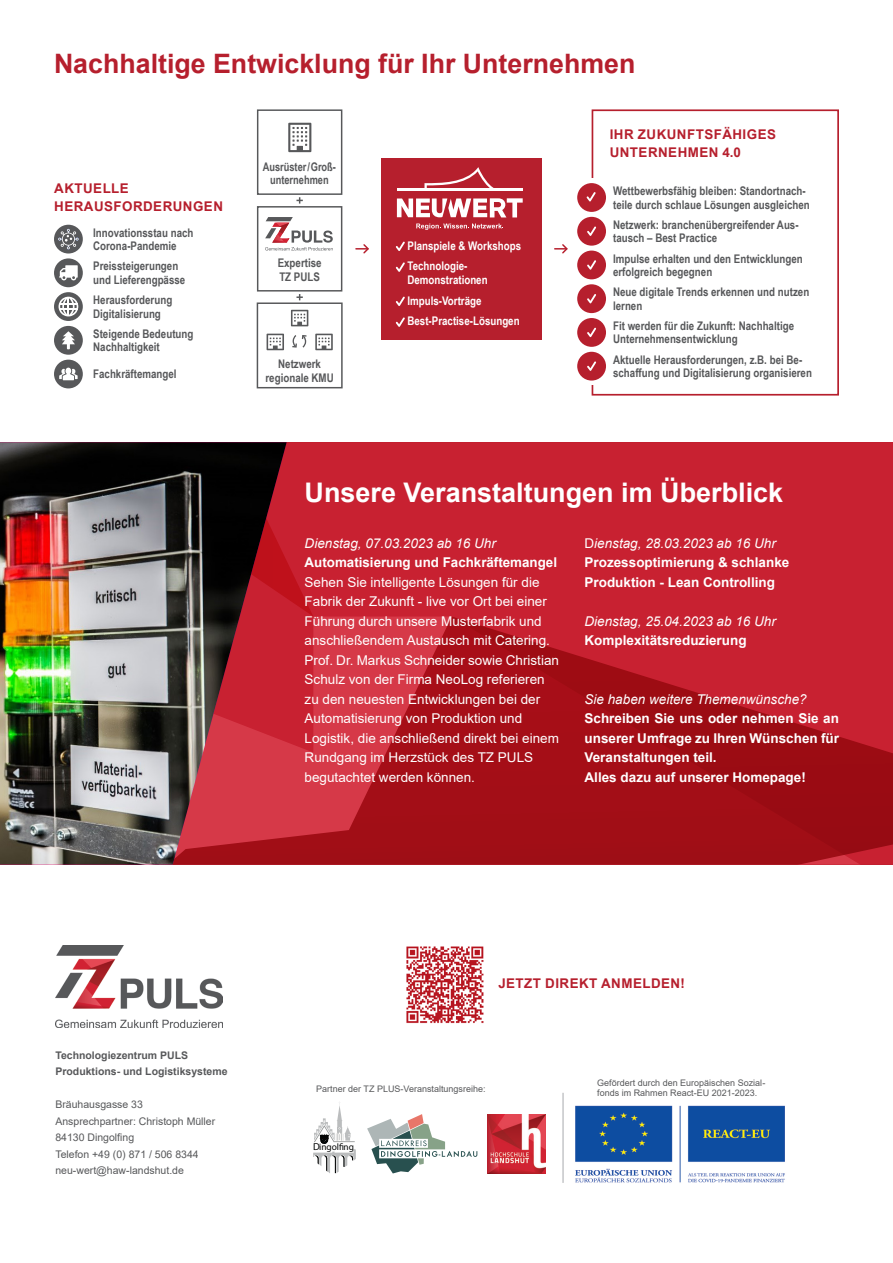
<style>
.page{position:relative;width:893px;height:1263px;background:#fff}
.page>*{position:absolute;margin:0;border:0;box-sizing:border-box;transform-origin:0 0}
.Headline_rot{font:700 27px "Arial";color:#fff}
.Headline_rot-2{font:700 26.7px "Arial";color:#b61f2d}
.Fließtext_weiß{font:13.5px "Arial";color:#fff}
.Fließtext_weiß-2{font:700 13.5px/19.5px "Arial";color:#fff;text-align:justify}
.Fließtext_weiß-3{font:italic 13.5px "Arial";color:#fff}
.Subheadline{font:700 13.35px "Arial";letter-spacing:.035em;color:#b61f2d}
.Fließtext_weiß-4{font:700 11.85px/13.4px "Arial Narrow";color:#57585a}
.Fließtext_weiß-5{font:700 11.85px/13.4px "Arial Narrow";color:#fff}
.Fließtext_weiß-6{font:700 11.85px/13.4px "Arial Narrow";color:#57585a;text-align:center;scale:.95 1}
.Fließtext_weiß-7{font:10.5px "Arial";color:#57585a}
.Fließtext_weiß-8{font:700 10.5px "Arial";color:#57585a}
.t1{font:9.45px "Myriad Pro";color:#030505}
.Fließtext_weiß-9{font:9px/9.9px "Arial";color:#57585a}
.s1{font-style:normal}
.s2{font-size:10.2px}
</style>
<div class="page">
<div style="left:313px;top:442px;width:580px;height:174px;background:#c82131"></div>
<svg style="left:287px;top:616px;width:606px;height:249px;background:#b11823"></svg>
<svg style="left:287px;top:442px;width:26px;height:174px;background:#c61f2e"></svg>
<img style="left:0;top:442px;width:287px;height:423px">
<div style="left:592px;top:109px;width:247px;height:287px;background:#fff;border:2px solid #b61f2d"></div>
<div style="left:588px;top:178px;width:11px;height:207px;background:#fff"></div>
<svg style="left:356px;top:244px;width:13px;height:10px"></svg>
<svg style="left:555px;top:244px;width:13px;height:10px"></svg>
<div style="left:577px;top:183px;width:29px;height:29px;background:#b61f2d;border-radius:50%"></div>
<svg style="left:587px;top:192px;width:9px;height:9px"></svg>
<div style="left:577px;top:284px;width:29px;height:29px;background:#b61f2d;border-radius:50%"></div>
<svg style="left:587px;top:294px;width:9px;height:9px"></svg>
<div style="left:577px;top:217px;width:29px;height:29px;background:#b61f2d;border-radius:50%"></div>
<svg style="left:587px;top:227px;width:9px;height:9px"></svg>
<div style="left:577px;top:318px;width:29px;height:29px;background:#b61f2d;border-radius:50%"></div>
<svg style="left:587px;top:328px;width:9px;height:9px"></svg>
<div style="left:577px;top:251px;width:29px;height:28px;background:#b61f2d;border-radius:50%"></div>
<svg style="left:587px;top:260px;width:9px;height:10px"></svg>
<div style="left:577px;top:352px;width:29px;height:29px;background:#b61f2d;border-radius:50%"></div>
<svg style="left:587px;top:361px;width:9px;height:10px"></svg>
<div style="left:257px;top:109px;width:85px;height:86px;border:1px solid #57585a"></div>
<svg style="left:288px;top:123px;width:23px;height:29px"></svg>
<div style="left:54px;top:326px;width:29px;height:29px;background:#57585a;border-radius:50%"></div>
<svg style="left:62px;top:331px;width:13px;height:18px"></svg>
<div style="left:54px;top:360px;width:29px;height:28px;background:#57585a;border-radius:50%"></div>
<svg style="left:59px;top:368px;width:19px;height:12px"></svg>
<div style="left:54px;top:258px;width:29px;height:29px;background:#57585a;border-radius:50%"></div>
<svg style="left:59px;top:265px;width:19px;height:15px"></svg>
<div style="left:54px;top:225px;width:29px;height:28px;background:#57585a;border-radius:50%"></div>
<svg style="left:58px;top:229px;width:21px;height:20px"></svg>
<svg style="left:54px;top:292px;width:29px;height:29px"></svg>
<svg style="left:59px;top:297px;width:19px;height:19px"></svg>
<div style="left:257px;top:302px;width:86px;height:86px;border:1px solid #57585a"></div>
<svg style="left:267px;top:334px;width:17px;height:16px"></svg>
<svg style="left:315px;top:334px;width:18px;height:16px"></svg>
<svg style="left:291px;top:310px;width:17px;height:16px"></svg>
<svg style="left:292px;top:335px;width:14px;height:13px"></svg>
<svg style="left:296px;top:197px;width:7px;height:7px"></svg>
<svg style="left:296px;top:294px;width:7px;height:6px"></svg>
<div style="left:257px;top:206px;width:85px;height:86px;border:1px solid #57585a"></div>
<svg style="left:265px;top:217px;width:68px;height:33px"></svg>
<div style="left:382px;top:158px;width:160px;height:181px;background:#b61f2d"></div>
<svg style="left:396px;top:242px;width:9px;height:9px"></svg>
<svg style="left:396px;top:262px;width:9px;height:10px"></svg>
<svg style="left:396px;top:297px;width:9px;height:9px"></svg>
<svg style="left:396px;top:317px;width:9px;height:10px"></svg>
<svg style="left:424px;top:167px;width:70px;height:21px"></svg>
<hr style="left:397px;top:188px;width:126px;height:3px;background:#fff">
<svg style="left:416px;top:224px;width:87px;height:6px"></svg>
<svg style="left:397px;top:198px;width:126px;height:19px"></svg>
<img style="left:545px;top:1093px;width:240px;height:90px">
<img style="left:487px;top:1114px;width:58px;height:60px">
<svg style="left:367px;top:1114px;width:110px;height:59px"></svg>
<svg style="left:313px;top:1102px;width:43px;height:72px"></svg>
<hr style="left:563px;top:1093px;width:1px;height:90px;background:#a8a9ad">
<img style="left:55px;top:945px;width:168px;height:83px">
<img style="left:406px;top:946px;width:78px;height:78px">
<p class="Headline_rot-2" style="left:54px;top:45px;width:583px">Nachhaltige Entwicklung für Ihr Unternehmen</p>
<p class="Subheadline" style="left:54px;top:179px;width:76px">AKTUELLE</p>
<p class="Subheadline" style="left:54px;top:197px;width:170px">HERAUSFORDERUNGEN</p>
<p class="Fließtext_weiß-4" style="left:93px;top:225px;width:102px">Innovationsstau nach</p>
<p class="Fließtext_weiß-4" style="left:93px;top:239px;width:85px">Corona-Pandemie</p>
<p class="Fließtext_weiß-4" style="left:93px;top:259px;width:87px">Preissteigerungen</p>
<p class="Fließtext_weiß-4" style="left:93px;top:272px;width:94px">und Lieferengpässe</p>
<p class="Fließtext_weiß-4" style="left:93px;top:293px;width:81px">Herausforderung</p>
<p class="Fließtext_weiß-4" style="left:93px;top:306px;width:69px">Digitalisierung</p>
<p class="Fließtext_weiß-4" style="left:93px;top:326px;width:102px">Steigende Bedeutung</p>
<p class="Fließtext_weiß-4" style="left:93px;top:340px;width:68px">Nachhaltigkeit</p>
<p class="Fließtext_weiß-4" style="left:93px;top:367px;width:85px">Fachkräftemangel</p>
<p class="Fließtext_weiß-6" style="left:263px;top:159px;width:79px">Ausrüster/Groß&shy;unternehmen</p>
<p class="Fließtext_weiß-4" style="left:278px;top:256px;width:45px">Expertise</p>
<p class="Fließtext_weiß-4" style="left:279px;top:269px;width:42px">TZ PULS</p>
<p class="Fließtext_weiß-4" style="left:278px;top:357px;width:44px">Netzwerk</p>
<p class="Fließtext_weiß-4" style="left:266px;top:370px;width:70px">regionale KMU</p>
<p class="Fließtext_weiß-5" style="left:407px;top:238px;width:115px">Planspiele &amp; Workshops</p>
<p class="Fließtext_weiß-5" style="left:407px;top:259px;width:82px">Technologie-<br>Demonstrationen</p>
<p class="Fließtext_weiß-5" style="left:407px;top:293px;width:76px">Impuls-Vorträge</p>
<p class="Fließtext_weiß-5" style="left:407px;top:314px;width:114px">Best-Practise-Lösungen</p>
<p class="Subheadline" style="left:610px;top:125px;width:168px">IHR ZUKUNFTSFÄHIGES</p>
<p class="Subheadline" style="left:610px;top:143px;width:133px">UNTERNEHMEN 4.0</p>
<p class="Fließtext_weiß-4" style="left:613px;top:184px;width:198px">Wettbewerbsfähig bleiben: Standortnach&shy;teile durch schlaue Lösungen ausgleichen</p>
<p class="Fließtext_weiß-4" style="left:613px;top:217px;width:187px">Netzwerk: branchenübergreifender Aus&shy;tausch – Best Practice</p>
<p class="Fließtext_weiß-4" style="left:613px;top:251px;width:191px">Impulse erhalten und den Entwicklungen erfolgreich begegnen</p>
<p class="Fließtext_weiß-4" style="left:613px;top:285px;width:198px">Neue digitale Trends erkennen und nutzen lernen</p>
<p class="Fließtext_weiß-4" style="left:613px;top:319px;width:182px">Fit werden für die Zukunft: Nachhaltige<br>Unternehmensentwicklung</p>
<p class="Fließtext_weiß-4" style="left:613px;top:352px;width:200px">Aktuelle Herausforderungen, z.B. bei Be&shy;schaffung und Digitalisierung organisieren</p>
<p class="Headline_rot" style="left:305px;top:473px;width:480px">Unsere Veranstaltungen im Überblick</p>
<p class="Fließtext_weiß-3" style="left:305px;top:534px;width:193px">Dienstag, 07.03.2023 ab 16 Uhr</p>
<p class="Fließtext_weiß-2" style="left:305px;top:553px;width:254px">Automatisierung und Fachkräftemangel</p>
<p class="Fließtext_weiß" style="left:305px;top:573px;width:236px">Sehen Sie intelligente Lösungen für die</p>
<p class="Fließtext_weiß" style="left:305px;top:592px;width:244px">Fabrik der Zukunft - live vor Ort bei einer</p>
<p class="Fließtext_weiß" style="left:305px;top:612px;width:239px">Führung durch unsere Musterfabrik und</p>
<p class="Fließtext_weiß" style="left:305px;top:631px;width:247px">anschließendem Austausch mit Catering.</p>
<p class="Fließtext_weiß" style="left:305px;top:651px;width:256px">Prof. Dr. Markus Schneider sowie Christian</p>
<p class="Fließtext_weiß" style="left:305px;top:670px;width:242px">Schulz von der Firma NeoLog referieren</p>
<p class="Fließtext_weiß" style="left:305px;top:690px;width:237px">zu den neuesten Entwicklungen bei der</p>
<p class="Fließtext_weiß" style="left:305px;top:709px;width:219px">Automatisierung von Produktion und</p>
<p class="Fließtext_weiß" style="left:305px;top:729px;width:256px">Logistik, die anschließend direkt bei einem</p>
<p class="Fließtext_weiß" style="left:305px;top:748px;width:230px">Rundgang im Herzstück des TZ PULS</p>
<p class="Fließtext_weiß" style="left:305px;top:768px;width:172px">begutachtet werden können.</p>
<p class="Fließtext_weiß-3" style="left:585px;top:534px;width:193px"><span class="s1">D</span>ienstag, 28.03.2023 ab 16 Uhr</p>
<p class="Fließtext_weiß-2" style="left:585px;top:553px;width:206px">Prozessoptimierung &amp; schlanke</p>
<p class="Fließtext_weiß-2" style="left:585px;top:572px;width:192px">Produktion - Lean Controlling</p>
<p class="Fließtext_weiß-3" style="left:585px;top:612px;width:193px">Dienstag, 25.04.2023 ab 16 Uhr</p>
<p class="Fließtext_weiß-2" style="left:585px;top:631px;width:164px">Komplexitätsreduzierung</p>
<p class="Fließtext_weiß-3" style="left:585px;top:690px;width:224px">Sie haben weitere Themenwünsche?</p>
<p class="Fließtext_weiß-2" style="left:585px;top:709px;width:256px">Schreiben Sie uns oder nehmen Sie an unserer Umfrage zu Ihren Wünschen für Veranstaltungen teil.</p>
<p class="Fließtext_weiß-2" style="left:585px;top:767px;width:223px">Alles dazu auf unserer Homepage!</p>
<p class="Fließtext_weiß-8" style="left:55px;top:1048px;width:134px">Technologiezentrum PULS</p>
<p class="Fließtext_weiß-8" style="left:55px;top:1064px;width:174px">Produktions- und Logistiksysteme</p>
<p class="Fließtext_weiß-7" style="left:55px;top:1097px;width:89px">Bräuhausgasse 33</p>
<p class="Fließtext_weiß-7" style="left:55px;top:1114px;width:161px">Ansprechpartner: Christoph Müller</p>
<p class="Fließtext_weiß-7" style="left:55px;top:1130px;width:80px">84130 Dingolfing</p>
<p class="Fließtext_weiß-7" style="left:55px;top:1147px;width:145px">Telefon +49 (0) 871 / 506 8344</p>
<p class="Fließtext_weiß-7" style="left:55px;top:1163px;width:130px">neu-wert@haw-landshut.de</p>
<p class="Subheadline" style="left:498px;top:974px;width:188px">JETZT DIREKT ANMELDEN!</p>
<p class="Fließtext_weiß-9" style="left:316px;top:1084px;width:171px">Partner der TZ PLUS-Veranstaltungsreihe:</p>
<p class="Fließtext_weiß-9" style="left:597px;top:1078px;width:170px">Gefördert durch den Europäischen Sozial&shy;fonds im Rahmen React-EU 2021-2023.</p>
<p class="t1" style="left:313px;top:1141px;width:42px"><span class="s2">D</span>ingolfing</p>
</div>
